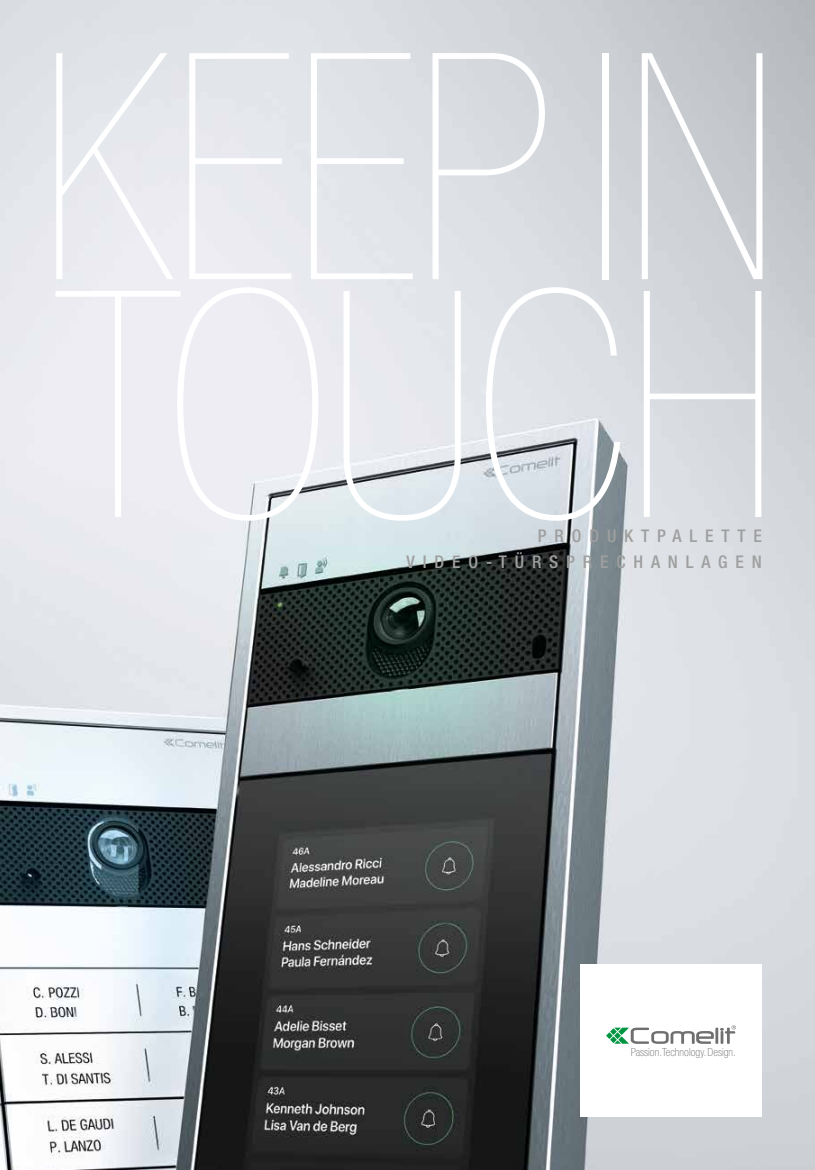
<style>
.page{position:relative;width:815px;height:1170px;background:#fff}
.page>*{position:absolute;margin:0;border:0;box-sizing:border-box;transform-origin:0 0}
.t1{font:200 condensed 316.25px/237.8px "Helvetica Neue LTW1 G";letter-spacing:-.01em;color:#fff}
.t2{font:500 condensed 17.5px/26.2px "Helvetica Neue LTW1 G";letter-spacing:.45em;color:#9f9f9f;text-align:right}
.t3{font:100 condensed 11.25px "Helvetica Neue LTW1 G";letter-spacing:.005em;color:#706f6f}
</style>
<div class="page">
<img style="left:0;top:0;width:815px;height:1169px">
<div style="left:580px;top:964px;width:182px;height:152px;background:#fff"></div>
<svg style="left:606px;top:1032px;width:7px;height:6px"></svg>
<svg style="left:610px;top:1036px;width:7px;height:7px"></svg>
<svg style="left:610px;top:1028px;width:7px;height:6px"></svg>
<svg style="left:614px;top:1025px;width:122px;height:18px"></svg>
<h1 class="t1" style="left:38px;top:51px;width:742px">KEEP IN<br>TOUCH</h1>
<p class="t2" style="left:407px;top:522px;width:357px">PRODUKTPALETTE<br>VIDEO-TÜRSPRECHANLAGEN</p>
<p class="t3" style="left:631px;top:1045px;width:107px">Passion.Technology.Design.</p>
</div>
